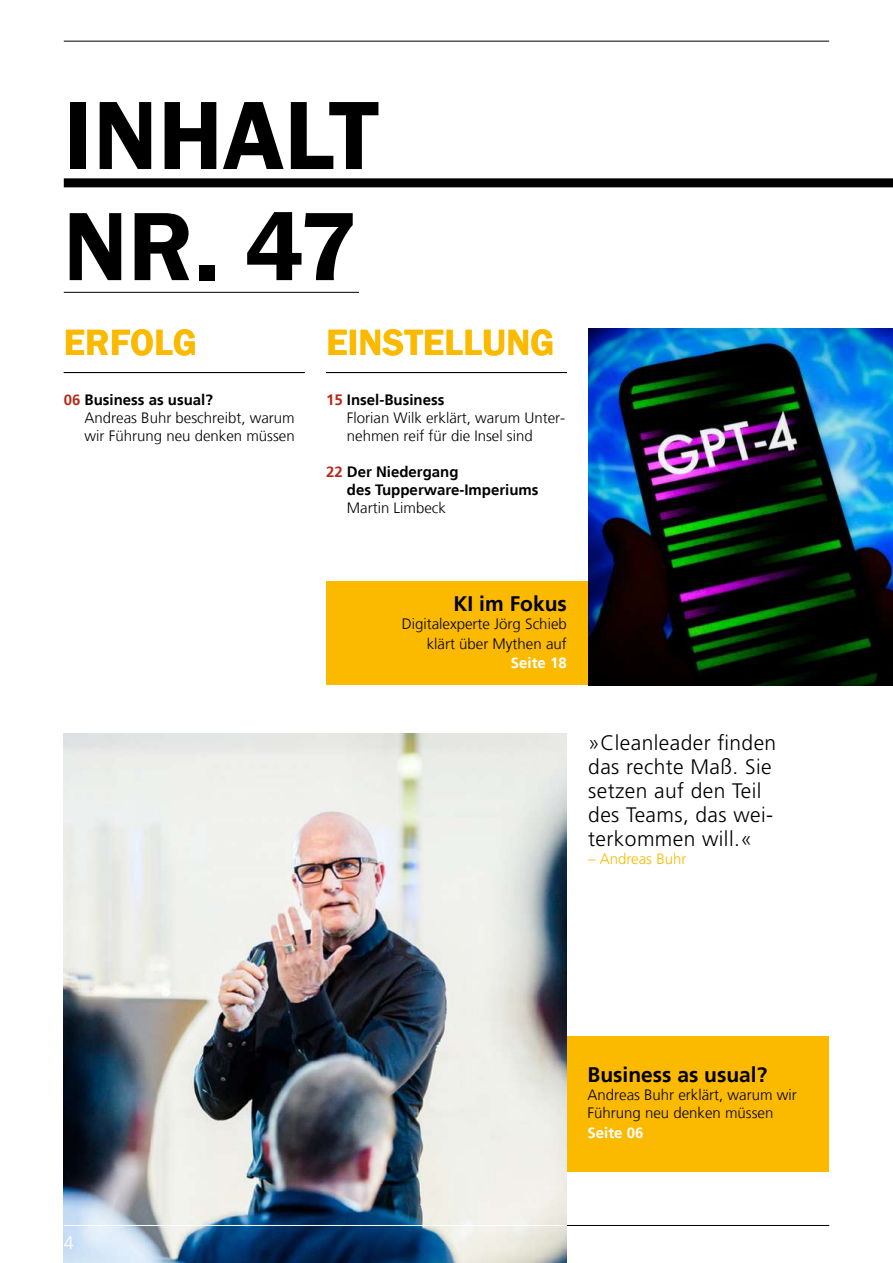
<style>
.page{position:relative;width:893px;height:1263px;background:#fff}
.page>*{position:absolute;margin:0;border:0;box-sizing:border-box;transform-origin:0 0}
.t1{font:600 100.5px "Franklin Gothic";color:#000}
.t2{font:600 37.5px "Franklin Gothic";color:#fbba00}
.t3{font:300 21px/24px "Frutiger LT Pro";letter-spacing:.02em;color:#000}
.t4{font:700 21px "Frutiger LT";color:#000}
.t5{font:300 18px "Frutiger LT";color:#fff}
.t6{font:300 15px/18px "Frutiger LT";color:#000}
.t7{font:700 15px/18px "Frutiger LT";color:#000}
.t8{font:700 15px "Frutiger LT";color:#fff}
.t9{font:300 15px "Frutiger LT Pro";color:#fbba00}
.s1{font-weight:700;color:#b62a1c}
.s2{font-weight:700}
.s3{color:#b62a1c}
</style>
<div class="page">
<hr style="left:64px;top:292px;width:295px;height:1px;background:#000">
<div style="left:326px;top:581px;width:262px;height:104px;background:#fbba00"></div>
<div style="left:463px;top:1036px;width:366px;height:135px;background:#fbba00"></div>
<img style="left:588px;top:329px;width:305px;height:356px">
<img style="left:64px;top:734px;width:503px;height:529px">
<div style="left:64px;top:178px;width:829px;height:9px;background:#000"></div>
<hr style="left:326px;top:372px;width:241px;height:1px;background:#000">
<hr style="left:64px;top:372px;width:241px;height:1px;background:#000">
<hr style="left:64px;top:41px;width:765px;height:1px;background:#000">
<hr style="left:64px;top:1225px;width:502px;height:1px;background:#fff">
<hr style="left:567px;top:1225px;width:262px;height:1px;background:#000">
<h1 class="t1" style="left:64px;top:74px;width:316px">INHALT</h1>
<h1 class="t1" style="left:63px;top:185px;width:296px">NR. 47</h1>
<h2 class="t2" style="left:64px;top:319px;width:135px">ERFOLG</h2>
<p class="t6" style="left:85px;top:391px;width:212px;text-indent:-21px"><span class="s1">06</span> <span class="s2">Business as usual?<br></span>Andreas Buhr beschreibt, warum wir Führung neu denken müssen</p>
<h2 class="t2" style="left:326px;top:319px;width:230px">EINSTELLUNG</h2>
<p class="t6" style="left:347px;top:391px;width:220px;text-indent:-21px"><span class="s1">15</span> <span class="s2">Insel-Business<br></span>Florian Wilk erklärt, warum Unter&shy;nehmen reif für die Insel sind</p>
<p class="t7" style="left:347px;top:463px;width:193px;text-indent:-21px"><span class="s3">22</span> Der Niedergang<br>des Tupperware-Imperiums</p>
<p class="t6" style="left:347px;top:499px;width:101px">Martin Limbeck</p>
<h3 class="t4" style="left:454px;top:591px;width:115px">KI im Fokus</h3>
<p class="t6" style="left:402px;top:614px;width:166px;line-height:19.5px;text-align:right">Digitalexperte Jörg Schieb klärt über Mythen auf</p>
<p class="t8" style="left:511px;top:654px;width:57px">Seite 18</p>
<h3 class="t3" style="left:588px;top:731px;width:190px">»Cleanleader finden das rechte Maß. Sie setzen auf den Teil des Teams, das wei&shy;terkommen will.«</h3>
<p class="t9" style="left:588px;top:850px;width:100px">– Andreas Buhr</p>
<p class="t5" style="left:64px;top:1233px;width:12px">4</p>
<h3 class="t4" style="left:587px;top:1062px;width:181px">Business as usual?</h3>
<p class="t6" style="left:587px;top:1086px;width:211px">Andreas Buhr erklärt, warum wir<br>Führung neu denken müssen</p>
<p class="t8" style="left:587px;top:1124px;width:57px">Seite 06</p>
</div>
